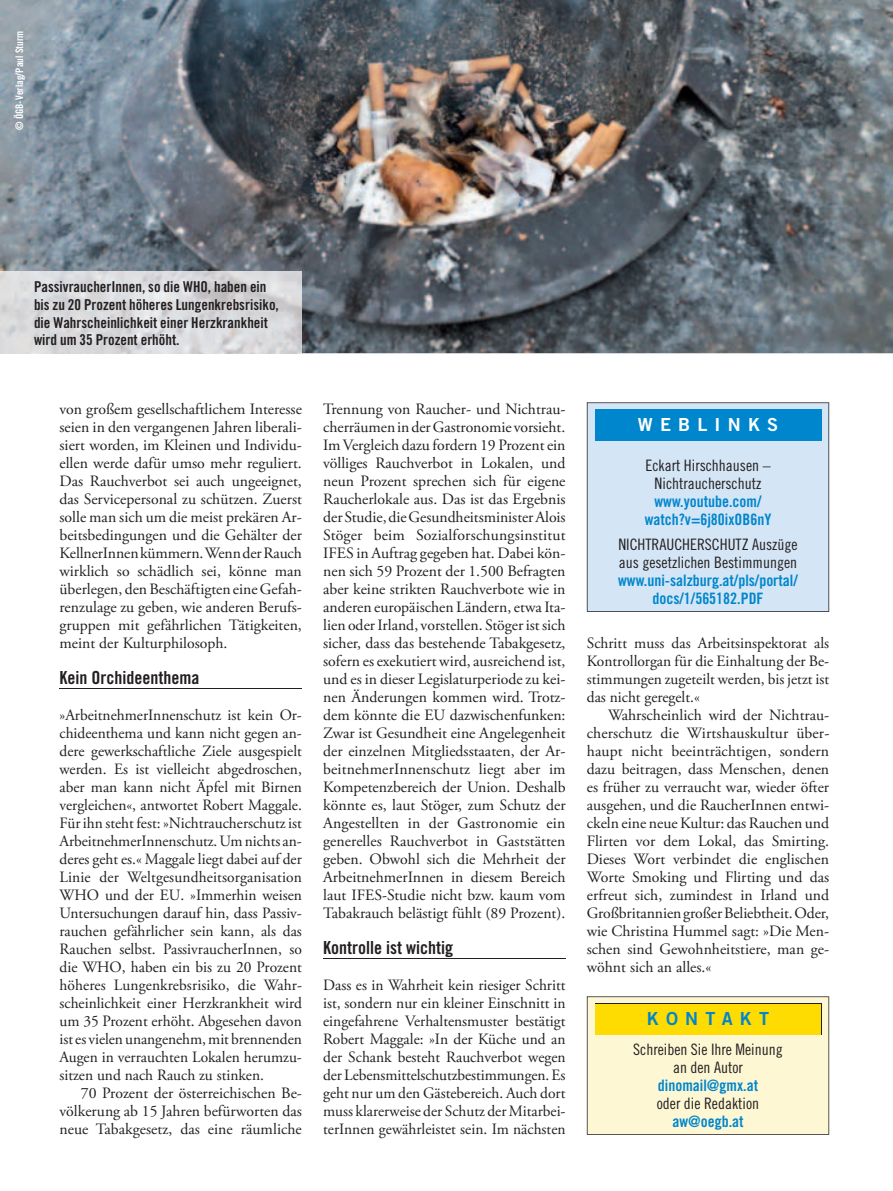
<style>
.page{position:relative;width:893px;height:1191px;background:#fff}
.page>*{position:absolute;margin:0;border:0;box-sizing:border-box;transform-origin:0 0}
.t1{font:18px "Trade Gothic Bold Cond Twenty";color:#231f20}
.t2{font:18px "Trade Gothic Bold Two";letter-spacing:.4em;color:#fff}
.t3{font:18px "Trade Gothic Bold Two";letter-spacing:.4em;color:#0086cc}
.t4{font:15.75px/18px "Adobe Garamond Pro";color:#231f20;text-align:justify}
.t5{font:15.75px/18px "Trade Gothic Cond Eighteen";color:#231f20;text-align:center}
.t6{font:15.75px/18px "Trade Gothic Bold Cond Twenty";color:#0086cc;text-align:center}
.t7{font:15px/17.5px "Trade Gothic Bold Cond Twenty";color:#231f20}
.t8{font:10.5px "Trade Gothic Bold Cond Twenty";color:#fff}
</style>
<div class="page">
<svg style="left:587px;top:996px;width:242px;height:138px"></svg>
<img style="left:0;top:0;width:893px;height:353px">
<img style="left:0;top:272px;width:302px;height:81px">
<svg style="left:587px;top:402px;width:242px;height:210px;fill:#d4e5f5"></svg>
<hr style="left:60px;top:688px;width:242px;height:1px;background:#231f20">
<hr style="left:323px;top:958px;width:243px;height:1px;background:#231f20">
<p class="t8" style="left:13px;top:130px;width:101px;rotate:-90deg">© ÖGB-Verlag/Paul Sturm</p>
<p class="t7" style="left:34px;top:278px;width:246px">PassivraucherInnen, so die WHO, haben ein bis zu 20 Prozent höheres Lungenkrebsrisiko, die Wahrscheinlichkeit einer Herzkrankheit wird um 35 Prozent erhöht.</p>
<p class="t4" style="left:60px;top:401px;width:244px">von großem gesellschaftlichem Interesse seien in den vergangenen Jahren liberali&shy;siert worden, im Kleinen und Individu&shy;ellen werde dafür umso mehr reguliert.<br>Das Rauchverbot sei auch ungeeignet, das Servicepersonal zu schützen. Zuerst solle man sich um die meist prekären Ar&shy;beitsbedingungen und die Gehälter der KellnerInnen kümmern. Wenn der Rauch wirklich so schädlich sei, könne man überlegen, den Beschäftigten eine Gefah&shy;renzulage zu geben, wie anderen Berufs&shy;gruppen mit gefährlichen Tätigkeiten, meint der Kulturphilosoph.</p>
<p class="t1" style="left:60px;top:667px;width:141px">Kein Orchideenthema</p>
<p class="t4" style="left:60px;top:707px;width:244px">»ArbeitnehmerInnenschutz ist kein Or&shy;chideenthema und kann nicht gegen an&shy;dere gewerkschaftliche Ziele ausgespielt werden. Es ist vielleicht abgedroschen, aber man kann nicht Äpfel mit Birnen vergleichen«, antwortet Robert Maggale.<br>Für ihn steht fest: »Nichtraucherschutz ist ArbeitnehmerInnenschutz. Um nichts an&shy;deres geht es.« Maggale liegt dabei auf der Linie der Weltgesundheitsorganisation WHO und der EU. »Immerhin weisen Untersuchungen darauf hin, dass Passiv&shy;rauchen gefährlicher sein kann, als das Rauchen selbst. PassivraucherInnen, so die WHO, haben ein bis zu 20 Prozent höheres Lungenkrebsrisiko, die Wahr&shy;scheinlichkeit einer Herzkrankheit wird um 35 Prozent erhöht. Abgesehen davon ist es vielen unangenehm, mit brennenden Augen in verrauchten Lokalen herumzu&shy;sitzen und nach Rauch zu stinken.</p>
<p class="t4" style="left:60px;top:1085px;width:244px;text-indent:21px">70 Prozent der österreichischen Be&shy;völkerung ab 15 Jahren befürworten das neue Tabakgesetz, das eine räumliche</p>
<p class="t4" style="left:323px;top:401px;width:244px">Trennung von Raucher- und Nichtrau&shy;cherräumen in der Gastronomie vorsieht.<br>Im Vergleich dazu fordern 19 Prozent ein völliges Rauchverbot in Lokalen, und neun Prozent sprechen sich für eigene Raucherlokale aus. Das ist das Ergebnis der Studie, die Gesundheitsminister Alois Stöger beim Sozialforschungsinstitut IFES in Auftrag gegeben hat. Dabei kön&shy;nen sich 59 Prozent der 1.500 Befragten aber keine strikten Rauchverbote wie in anderen europäischen Ländern, etwa Ita&shy;lien oder Irland, vorstellen. Stöger ist sich sicher, dass das bestehende Tabakgesetz, sofern es exekutiert wird, ausreichend ist, und es in dieser Legislaturperiode zu kei&shy;nen Änderungen kommen wird. Trotz&shy;dem könnte die EU dazwischenfunken:<br>Zwar ist Gesundheit eine Angelegenheit der einzelnen Mitgliedsstaaten, der Ar&shy;beitnehmerInnenschutz liegt aber im Kompetenzbereich der Union. Deshalb könnte es, laut Stöger, zum Schutz der Angestellten in der Gastronomie ein generelles Rauchverbot in Gaststätten geben. Obwohl sich die Mehrheit der ArbeitnehmerInnen in diesem Bereich laut IFES-Studie nicht bzw. kaum vom Tabakrauch belästigt fühlt (89 Prozent).</p>
<p class="t1" style="left:323px;top:937px;width:131px">Kontrolle ist wichtig</p>
<p class="t4" style="left:323px;top:977px;width:244px">Dass es in Wahrheit kein riesiger Schritt ist, sondern nur ein kleiner Einschnitt in eingefahrene Verhaltensmuster bestätigt Robert Maggale: »In der Küche und an der Schank besteht Rauchverbot wegen der Lebensmittelschutzbestimmungen. Es geht nur um den Gästebereich. Auch dort muss klarerweise der Schutz der Mitarbei&shy;terInnen gewährleistet sein. Im nächsten</p>
<p class="t2" style="left:638px;top:414px;width:142px">WEBLINKS</p>
<p class="t5" style="left:645px;top:457px;width:127px">Eckart Hirschhausen –<br>Nichtraucherschutz</p>
<p class="t6" style="left:645px;top:493px;width:128px">www.youtube.com/ watch?v=6j80ixOB6nY</p>
<p class="t5" style="left:618px;top:535px;width:181px;text-align:left">NICHTRAUCHERSCHUTZ Auszüge aus gesetzlichen Bestimmungen</p>
<p class="t6" style="left:618px;top:571px;width:181px">www.uni-salzburg.at/pls/portal/ docs/1/565182.PDF</p>
<p class="t4" style="left:587px;top:635px;width:244px">Schritt muss das Arbeitsinspektorat als Kontrollorgan für die Einhaltung der Be&shy;stimmungen zugeteilt werden, bis jetzt ist das nicht geregelt.«</p>
<p class="t4" style="left:587px;top:707px;width:244px;text-indent:21px">Wahrscheinlich wird der Nichtrau&shy;cherschutz die Wirtshauskultur über&shy;haupt nicht beeinträchtigen, sondern dazu beitragen, dass Menschen, denen es früher zu verraucht war, wieder öfter ausgehen, und die RaucherInnen entwi&shy;ckeln eine neue Kultur: das Rauchen und Flirten vor dem Lokal, das Smirting.<br>Dieses Wort verbindet die englischen Worte Smoking und Flirting und das erfreut sich, zumindest in Irland und Großbritannien großer Beliebtheit. Oder, wie Christina Hummel sagt: »Die Men&shy;schen sind Gewohnheitstiere, man ge&shy;wöhnt sich an alles.«</p>
<p class="t3" style="left:647px;top:1007px;width:124px">KONTAKT</p>
<p class="t5" style="left:633px;top:1040px;width:151px">Schreiben Sie Ihre Meinung an den Autor</p>
<p class="t6" style="left:658px;top:1076px;width:102px">dinomail@gmx.at</p>
<p class="t5" style="left:657px;top:1094px;width:104px">oder die Redaktion</p>
<p class="t6" style="left:672px;top:1112px;width:73px">aw@oegb.at</p>
</div>
